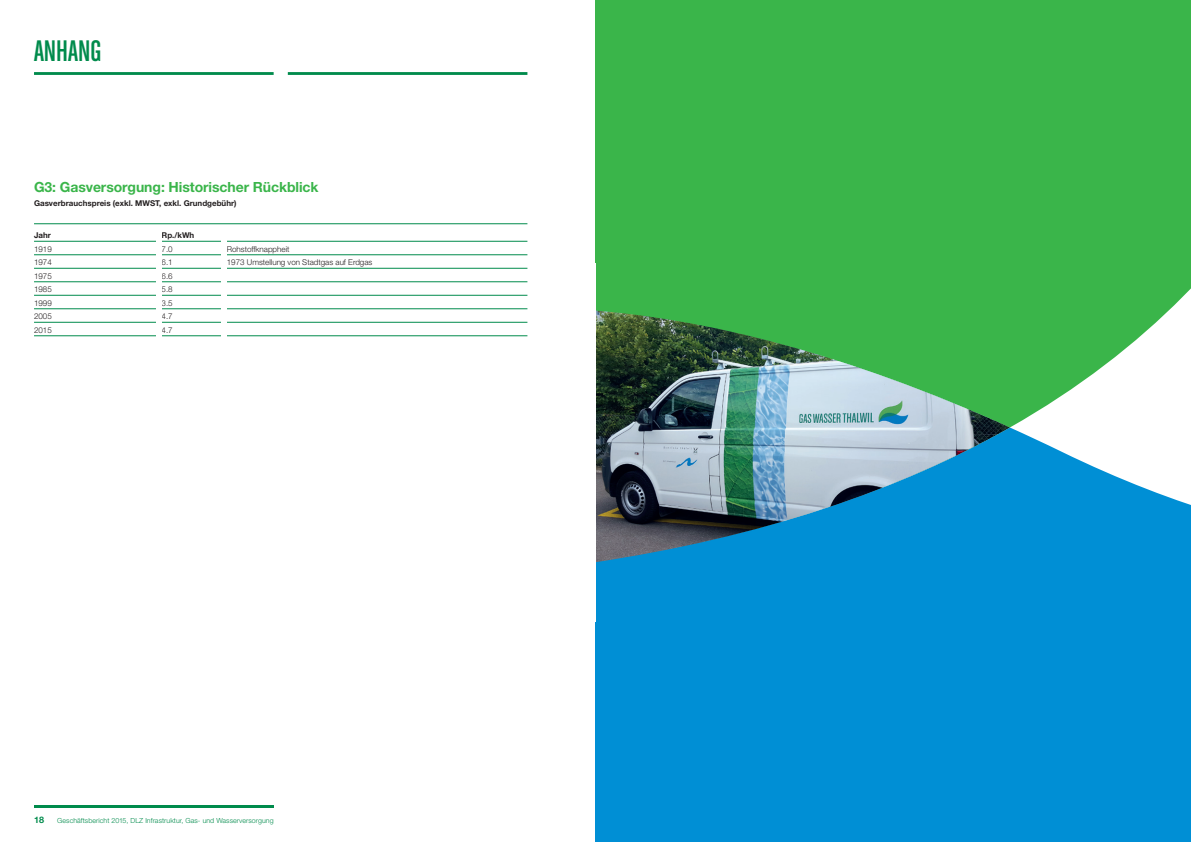
<style>
.page{position:relative;width:1191px;height:842px;background:#fff}
.page>*{position:absolute;margin:0;border:0;box-sizing:border-box;transform-origin:0 0}
.t1{font:31.7px "Chalet Comprime Cologne Sixty";color:#008b4c}
.t2{font:700 14px "Helvetica Neue LT Std";letter-spacing:-.005em;color:#3ab54a}
.t3{font:700 9px "Helvetica Neue LT Std";color:#008b4c}
.t4{font:300 8px "Helvetica Neue LT Std";color:#231f20}
.t5{font:700 8px "Helvetica Neue LT Std";color:#231f20}
.t6{font:300 7px "Helvetica Neue LT Std";letter-spacing:.01em;color:#008b4c}
</style>
<div class="page">
<svg style="left:595px;top:0;width:596px;height:842px;background:#28a793"></svg>
<img style="left:595px;top:310px;width:414px;height:253px">
<hr style="left:34px;top:805px;width:240px;height:3px;background:#008b4c">
<hr style="left:34px;top:72px;width:240px;height:3px;background:#008b4c">
<hr style="left:288px;top:72px;width:239px;height:3px;background:#008b4c">
<hr style="left:34px;top:223px;width:493px;height:1px;background:#008b4c">
<hr style="left:34px;top:241px;width:493px;height:1px;background:#008b4c">
<hr style="left:34px;top:254px;width:493px;height:1px;background:#008b4c">
<hr style="left:34px;top:268px;width:493px;height:1px;background:#008b4c">
<hr style="left:34px;top:281px;width:493px;height:1px;background:#008b4c">
<hr style="left:34px;top:295px;width:493px;height:1px;background:#008b4c">
<hr style="left:34px;top:308px;width:493px;height:1px;background:#008b4c">
<hr style="left:34px;top:322px;width:493px;height:1px;background:#008b4c">
<hr style="left:34px;top:335px;width:493px;height:1px;background:#008b4c">
<div style="left:156px;top:230px;width:6px;height:125px;background:#fff"></div>
<div style="left:221px;top:230px;width:6px;height:125px;background:#fff"></div>
<h1 class="t1" style="left:34px;top:33px;width:69px">ANHANG</h1>
<h2 class="t2" style="left:34px;top:178px;width:286px">G3: Gasversorgung: Historischer Rückblick</h2>
<p class="t5" style="left:34px;top:198px;width:204px">Gasverbrauchspreis (exkl. MWST, exkl. Grundgebühr)</p>
<p class="t5" style="left:34px;top:230px;width:18px">Jahr</p>
<p class="t5" style="left:162px;top:230px;width:34px">Rp./kWh</p>
<p class="t4" style="left:34px;top:244px;width:19px">1919</p>
<p class="t4" style="left:162px;top:244px;width:13px">7.0</p>
<p class="t4" style="left:227px;top:244px;width:64px">Rohstoffknappheit</p>
<p class="t4" style="left:34px;top:257px;width:19px">1974</p>
<p class="t4" style="left:162px;top:257px;width:13px">6.1</p>
<p class="t4" style="left:227px;top:257px;width:147px">1973 Umstellung von Stadtgas auf Erdgas</p>
<p class="t4" style="left:34px;top:271px;width:19px">1975</p>
<p class="t4" style="left:162px;top:271px;width:13px">6.6</p>
<p class="t4" style="left:34px;top:284px;width:19px">1985</p>
<p class="t4" style="left:162px;top:284px;width:13px">5.8</p>
<p class="t4" style="left:34px;top:298px;width:19px">1999</p>
<p class="t4" style="left:162px;top:298px;width:13px">3.5</p>
<p class="t4" style="left:34px;top:311px;width:19px">2005</p>
<p class="t4" style="left:162px;top:311px;width:13px">4.7</p>
<p class="t4" style="left:34px;top:325px;width:19px">2015</p>
<p class="t4" style="left:162px;top:325px;width:13px">4.7</p>
<p class="t3" style="left:34px;top:814px;width:12px">18</p>
<p class="t6" style="left:57px;top:816px;width:218px">Geschäftsbericht 2015, DLZ Infrastruktur, Gas- und Wasserversorgung</p>
</div>
